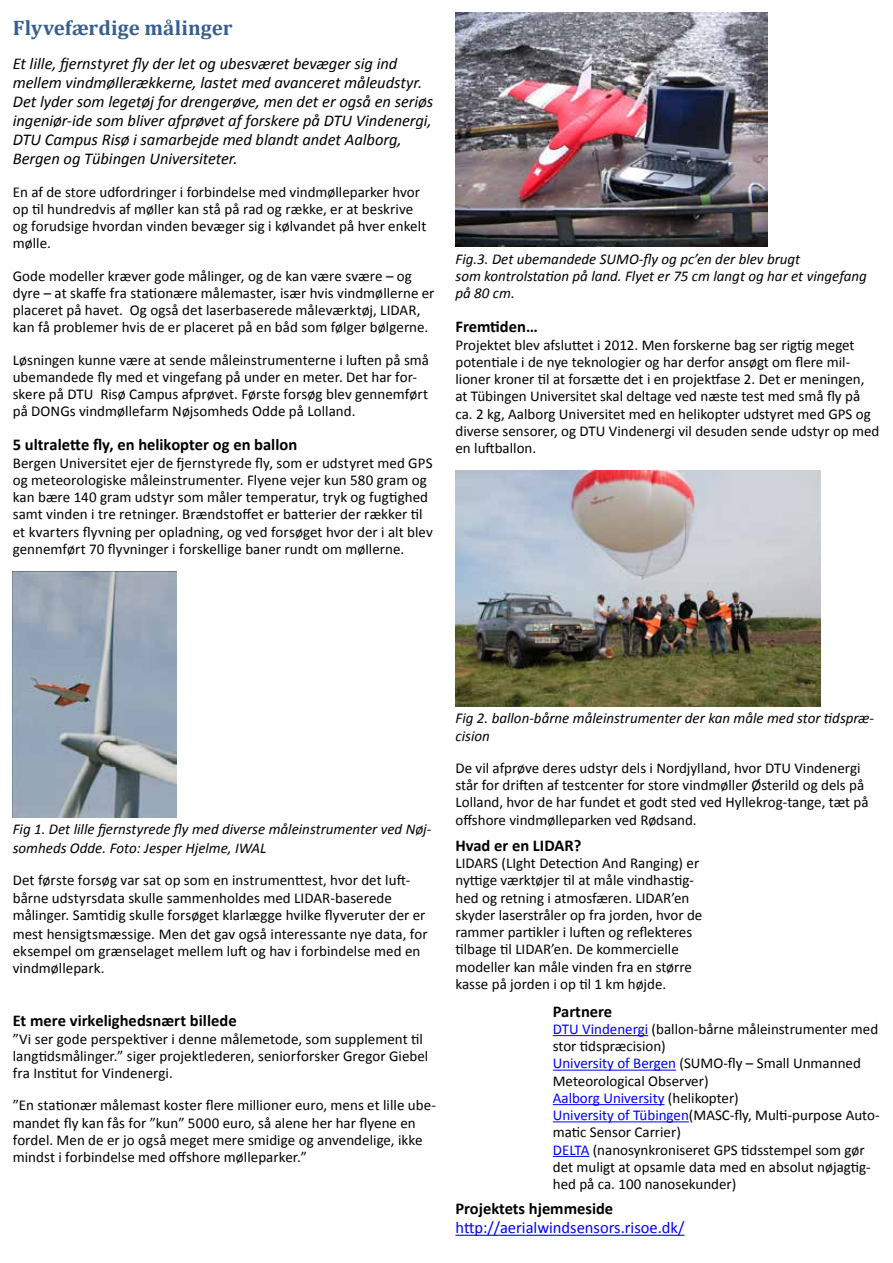
<style>
.page{position:relative;width:893px;height:1263px;background:#fff}
.page>*{position:absolute;margin:0;border:0;box-sizing:border-box;transform-origin:0 0}
.t1{font:700 21px "Cambria";letter-spacing:.005em;color:#365f91}
.t2{font:italic 16.5px/18.9px "Calibri";letter-spacing:-.005em;color:#000}
.t3{font:700 16.5px "Calibri";color:#000}
.t4{font:16.5px "Calibri";color:#00f}
.t5{font:15px/17.2px "Calibri";color:#000}
.t6{font:italic 15px/17.2px "Calibri";color:#000}
.s1{color:#00f}
</style>
<div class="page">
<img style="left:13px;top:571px;width:163px;height:246px">
<img style="left:455px;top:13px;width:312px;height:234px">
<img style="left:455px;top:470px;width:366px;height:236px">
<hr style="left:553px;top:1035px;width:95px;height:1px;background:#00f">
<hr style="left:553px;top:1070px;width:123px;height:1px;background:#00f">
<hr style="left:553px;top:1104px;width:111px;height:1px;background:#00f">
<hr style="left:553px;top:1121px;width:136px;height:1px;background:#00f">
<hr style="left:553px;top:1156px;width:36px;height:1px;background:#00f">
<hr style="left:455px;top:1235px;width:229px;height:1px;background:#00f">
<h1 class="t1" style="left:13px;top:13px;width:221px">Flyvefærdige målinger</h1>
<p class="t2" style="left:13px;top:54px;width:422px">Et lille, fjernstyret fly der let og ubesværet bevæger sig ind mellem vindmøllerækkerne, lastet med avanceret måleudstyr.<br>Det lyder som legetøj for drengerøve, men det er også en seriøs ingeniør-ide som bliver afprøvet af forskere på DTU Vindenergi, DTU Campus Risø i samarbejde med blandt andet Aalborg, Bergen og Tübingen Universiteter.</p>
<p class="t5" style="left:13px;top:183px;width:415px">En af de store udfordringer i forbindelse med vindmølleparker hvor op til hundredvis af møller kan stå på rad og række, er at beskrive og forudsige hvordan vinden bevæger sig i kølvandet på hver enkelt mølle.</p>
<p class="t5" style="left:13px;top:267px;width:423px">Gode modeller kræver gode målinger, og de kan være svære – og dyre – at skaffe fra stationære målemaster, især hvis vindmøllerne er placeret på havet. Og også det laserbaserede måleværktøj, LIDAR, kan få problemer hvis de er placeret på en båd som følger bølgerne.</p>
<p class="t5" style="left:13px;top:351px;width:418px">Løsningen kunne være at sende måleinstrumenterne i luften på små ubemandede fly med et vingefang på under en meter. Det har for&shy;skere på DTU Risø Campus afprøvet. Første forsøg blev gennemført på DONGs vindmøllefarm Nøjsomheds Odde på Lolland.</p>
<p class="t3" style="left:13px;top:434px;width:286px">5 ultralette fly, en helikopter og en ballon</p>
<p class="t5" style="left:13px;top:454px;width:422px">Bergen Universitet ejer de fjernstyrede fly, som er udstyret med GPS og meteorologiske måleinstrumenter. Flyene vejer kun 580 gram og kan bære 140 gram udstyr som måler temperatur, tryk og fugtighed samt vinden i tre retninger. Brændstoffet er batterier der rækker til et kvarters flyvning per opladning, og ved forsøget hvor der i alt blev gennemført 70 flyvninger i forskellige baner rundt om møllerne.</p>
<p class="t6" style="left:455px;top:250px;width:413px">Fig.3. Det ubemandede SUMO-fly og pc’en der blev brugt<br>som kontrolstation på land. Flyet er 75 cm langt og har et vingefang på 80 cm.</p>
<p class="t3" style="left:455px;top:316px;width:84px">Fremtiden…</p>
<p class="t5" style="left:455px;top:336px;width:425px">Projektet blev afsluttet i 2012. Men forskerne bag ser rigtig meget potentiale i de nye teknologier og har derfor ansøgt om flere mil&shy;lioner kroner til at forsætte det i en projektfase 2. Det er meningen, at Tübingen Universitet skal deltage ved næste test med små fly på ca. 2 kg, Aalborg Universitet med en helikopter udstyret med GPS og diverse sensorer, og DTU Vindenergi vil desuden sende udstyr op med en luftballon.</p>
<p class="t6" style="left:13px;top:819px;width:420px;line-height:19px">Fig 1. Det lille fjernstyrede fly med diverse måleinstrumenter ved Nøj&shy;somheds Odde. Foto: Jesper Hjelme, IWAL</p>
<p class="t5" style="left:13px;top:872px;width:414px">Det første forsøg var sat op som en instrumenttest, hvor det luft&shy;bårne udstyrsdata skulle sammenholdes med LIDAR-baserede målinger. Samtidig skulle forsøget klarlægge hvilke flyveruter der er</p>
<p class="t5" style="left:13px;top:925px;width:416px">mest hensigtsmæssige. Men det gav også interessante nye data, for eksempel om grænselaget mellem luft og hav i forbindelse med en vindmøllepark.</p>
<p class="t3" style="left:13px;top:1010px;width:225px">Et mere virkelighedsnært billede</p>
<p class="t5" style="left:13px;top:1030px;width:417px">”Vi ser gode perspektiver i denne målemetode, som supplement til langtidsmålinger.” siger projektlederen, seniorforsker Gregor Giebel fra Institut for Vindenergi.</p>
<p class="t5" style="left:13px;top:1097px;width:425px">”En stationær målemast koster flere millioner euro, mens et lille ube&shy;mandet fly kan fås for ”kun” 5000 euro, så alene her har flyene en fordel. Men de er jo også meget mere smidige og anvendelige, ikke mindst i forbindelse med offshore mølleparker.”</p>
<p class="t6" style="left:455px;top:709px;width:420px">Fig 2. ballon-bårne måleinstrumenter der kan måle med stor tidspræ&shy;cision</p>
<p class="t5" style="left:455px;top:759px;width:415px">De vil afprøve deres udstyr dels i Nordjylland, hvor DTU Vindenergi står for driften af testcenter for store vindmøller Østerild og dels på Lolland, hvor de har fundet et godt sted ved Hyllekrog-tange, tæt på offshore vindmølleparken ved Rødsand.</p>
<p class="t3" style="left:455px;top:835px;width:127px">Hvad er en LIDAR?</p>
<p class="t5" style="left:455px;top:854px;width:248px">LIDARS (LIght Detection And Ranging) er nyttige værktøjer til at måle vindhastig&shy;hed og retning i atmosfæren. LIDAR’en skyder laserstråler op fra jorden, hvor de rammer partikler i luften og reflekteres tilbage til LIDAR’en. De kommercielle modeller kan måle vinden fra en større kasse på jorden i op til 1 km højde.</p>
<p class="t3" style="left:553px;top:1001px;width:61px">Partnere</p>
<p class="t5" style="left:553px;top:1020px;width:328px"><span class="s1">DTU Vindenergi</span> (ballon-bårne måleinstrumenter med stor tidspræcision)<br><span class="s1">University of Bergen</span> (SUMO-fly – Small Unmanned Meteorological Observer)<br><span class="s1">Aalborg University</span> (helikopter)<br><span class="s1">University of Tübingen</span>(MASC-fly, Multi-purpose Auto&shy;matic Sensor Carrier)<br><span class="s1">DELTA</span> (nanosynkroniseret GPS tidsstempel som gør det muligt at opsamle data med en absolut nøjagtig&shy;hed på ca. 100 nanosekunder)</p>
<p class="t3" style="left:455px;top:1198px;width:159px">Projektets hjemmeside</p>
<p class="t4" style="left:455px;top:1217px;width:230px">http://aerialwindsensors.risoe.dk/</p>
</div>
